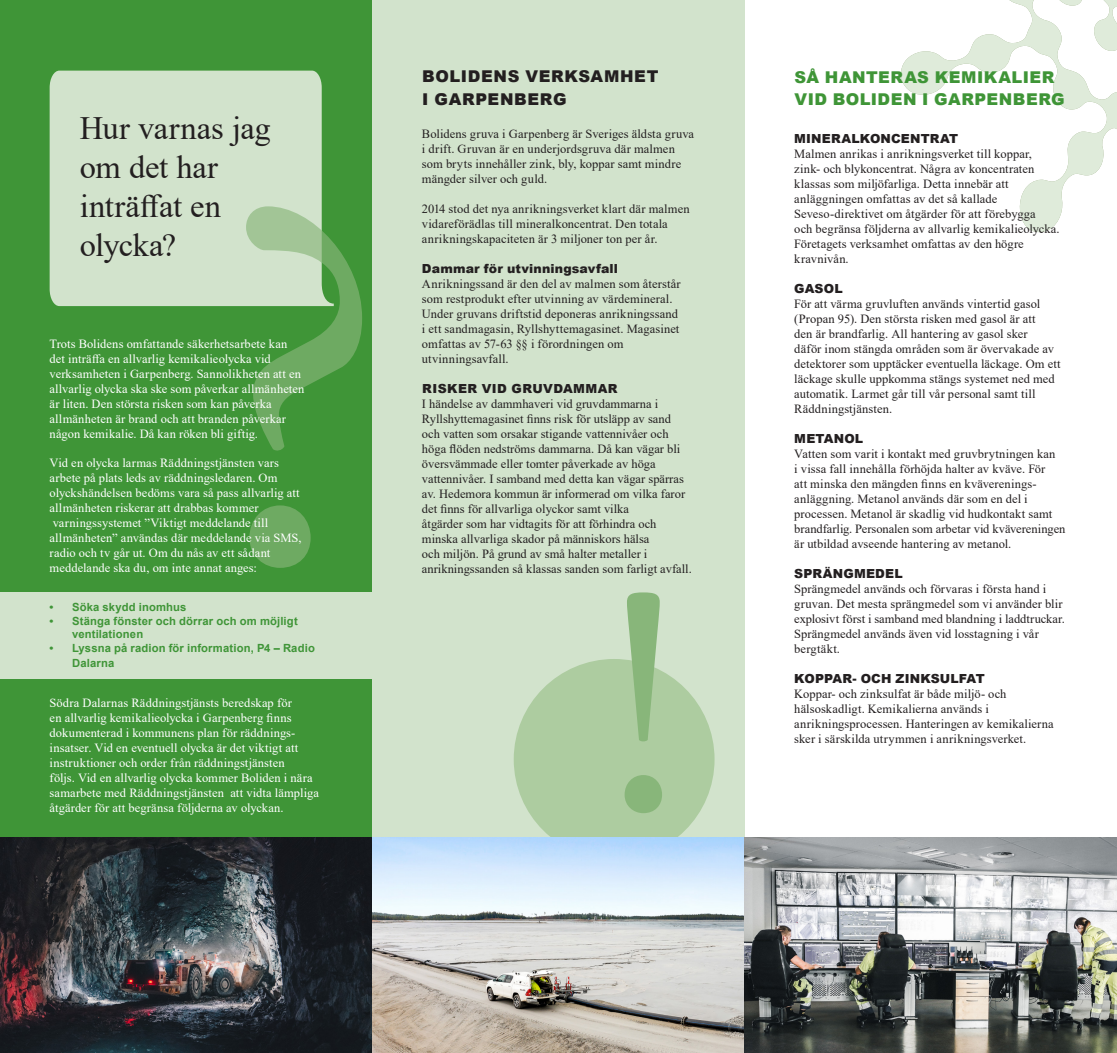
<style>
.page{position:relative;width:1117px;height:1053px;background:#fff}
.page>*{position:absolute;margin:0;border:0;box-sizing:border-box;transform-origin:0 0}
.t1{font:547.5px "Adobe Garamond Pro";color:#88b67a}
.Styckeformat__1{font:32.5px/39px "Times New Roman";letter-spacing:-.005em;color:#231f20;text-align:justify}
.Under_14_pkt{font:900 16.25px/22.5px "Arial";letter-spacing:.03em;color:#3f9537}
.Under_14_pkt-2{font:900 16.25px "Arial";letter-spacing:.04em;color:#231f20}
.Brödtext{font:12.5px/15px "Times New Roman";letter-spacing:.005em;color:#231f20}
.Brödtext-2{font:12.5px/15px "Times New Roman";letter-spacing:.01em;color:#fff}
.Brödtext-3{font:900 12.5px "Arial";letter-spacing:.01em;color:#231f20}
.Brödtext-4{font:900 12.5px "Arial";letter-spacing:.035em;color:#231f20}
.t2{font:700 11.25px/13.5px "Arial";letter-spacing:.01em;color:#3f9537}
</style>
<div class="page">
<svg style="left:901px;top:0;width:215px;height:233px"></svg>
<div style="left:0;top:0;width:372px;height:1052px;background:#3f9537"></div>
<div style="left:50px;top:71px;width:284px;height:235px;background:#d2e3cc"></div>
<img style="left:0;top:837px;width:1116px;height:215px">
<svg style="left:372px;top:0;width:372px;height:1052px;background:#cfddcc"></svg>
<div style="left:513px;top:659px;width:201px;height:200px;background:#adcca0;border-radius:50%"></div>
<svg style="left:624px;top:592px;width:38px;height:221px"></svg>
<div style="left:0;top:592px;width:372px;height:87px;background:#d2e3cc"></div>
<p class="Styckeformat__1" style="left:80px;top:108px;width:192px">Hur varnas jag</p>
<p class="Styckeformat__1" style="left:80px;top:147px;width:143px">om det har inträffat en olycka?</p>
<h1 class="t1" style="left:211px;top:58px;width:177px">?</h1>
<p class="Brödtext-2" style="left:50px;top:336px;width:256px">Trots Bolidens omfattande säkerhetsarbete kan det inträffa en allvarlig kemikalieolycka vid verksamheten i Garpenberg. Sannolikheten att en allvarlig olycka ska ske som påverkar allmänheten är liten. Den största risken som kan påverka allmänheten är brand och att branden påverkar någon kemikalie. Då kan röken bli giftig.</p>
<p class="Brödtext-2" style="left:50px;top:455px;width:253px">Vid en olycka larmas Räddningstjänsten vars arbete på plats leds av räddningsledaren. Om olyckshändelsen bedöms vara så pass allvarlig att allmänheten riskerar att drabbas kommer varningssystemet ”Viktigt meddelande till allmänheten” användas där meddelande via SMS, radio och tv går ut. Om du nås av ett sådant meddelande ska du, om inte annat anges:</p>
<p class="t2" style="left:50px;top:600px;width:138px">• Söka skydd inomhus</p>
<p class="t2" style="left:72px;top:614px;width:227px;text-indent:-22px">• Stänga fönster och dörrar och om möjligt ventilationen</p>
<p class="t2" style="left:72px;top:640px;width:244px;line-height:15px;text-indent:-22px">• Lyssna på radion för information, P4 – Radio<br>Dalarna</p>
<p class="Brödtext-2" style="left:50px;top:694px;width:271px">Södra Dalarnas Räddningstjänsts beredskap för<br>en allvarlig kemikalieolycka i Garpenberg finns dokumenterad i kommunens plan för räddnings&shy;insatser. Vid en eventuell olycka är det viktigt att instruktioner och order från räddningstjänsten<br>följs. Vid en allvarlig olycka kommer Boliden i nära samarbete med Räddningstjänsten att vidta lämpliga åtgärder för att begränsa följderna av olyckan.</p>
<p class="Under_14_pkt-2" style="left:422px;top:65px;width:238px">BOLIDENS VERKSAMHET</p>
<p class="Under_14_pkt-2" style="left:422px;top:87px;width:146px">I GARPENBERG</p>
<p class="Brödtext" style="left:422px;top:126px;width:273px">Bolidens gruva i Garpenberg är Sveriges äldsta gruva i drift. Gruvan är en underjordsgruva där malmen som bryts innehåller zink, bly, koppar samt mindre mängder silver och guld.</p>
<p class="Brödtext" style="left:422px;top:201px;width:269px">2014 stod det nya anrikningsverket klart där malmen vidareförädlas till mineralkoncentrat. Den totala anrikningskapaciteten är 3 miljoner ton per år.</p>
<p class="Brödtext-3" style="left:422px;top:259px;width:197px">Dammar för utvinningsavfall</p>
<p class="Brödtext" style="left:422px;top:276px;width:260px">Anrikningssand är den del av malmen som återstår som restprodukt efter utvinning av värdemineral.<br>Under gruvans driftstid deponeras anrikningssand i ett sandmagasin, Ryllshyttemagasinet. Magasinet omfattas av 57-63 §§ i förordningen om utvinningsavfall.</p>
<p class="Brödtext-4" style="left:422px;top:379px;width:197px">RISKER VID GRUVDAMMAR</p>
<p class="Brödtext" style="left:422px;top:396px;width:265px">I händelse av dammhaveri vid gruvdammarna i Ryllshyttemagasinet finns risk för utsläpp av sand och vatten som orsakar stigande vattennivåer och höga flöden nedströms dammarna. Då kan vägar bli översvämmade eller tomter påverkade av höga vattennivåer. I samband med detta kan vägar spärras av. Hedemora kommun är informerad om vilka faror det finns för allvarliga olyckor samt vilka<br>åtgärder som har vidtagits för att förhindra och minska allvarliga skador på människors hälsa<br>och miljön. På grund av små halter metaller i</p>
<p class="Brödtext" style="left:422px;top:561px;width:271px">anrikningssanden så klassas sanden som farligt avfall.</p>
<p class="Under_14_pkt" style="left:794px;top:65px;width:272px">SÅ HANTERAS KEMIKALIER<br>VID BOLIDEN I GARPENBERG</p>
<p class="Brödtext-3" style="left:794px;top:129px;width:165px">MINERALKONCENTRAT</p>
<p class="Brödtext" style="left:794px;top:145px;width:242px">Malmen anrikas i anrikningsverket till koppar, zink- och blykoncentrat. Några av koncentraten</p>
<p class="Brödtext" style="left:794px;top:175px;width:267px">klassas som miljöfarliga. Detta innebär att anläggningen omfattas av det så kallade Seveso-direktivet om åtgärder för att förebygga<br>och begränsa följderna av allvarlig kemikalieolycka.<br>Företagets verksamhet omfattas av den högre kravnivån.</p>
<p class="Brödtext-3" style="left:794px;top:279px;width:50px">GASOL</p>
<p class="Brödtext" style="left:794px;top:295px;width:268px">För att värma gruvluften används vintertid gasol (Propan 95). Den största risken med gasol är att<br>den är brandfarlig. All hantering av gasol sker<br>däför inom stängda områden som är övervakade av detektorer som upptäcker eventuella läckage. Om ett läckage skulle uppkomma stängs systemet ned med automatik. Larmet går till vår personal samt till Räddningstjänsten.</p>
<p class="Brödtext-3" style="left:794px;top:429px;width:70px">METANOL</p>
<p class="Brödtext" style="left:794px;top:445px;width:273px">Vatten som varit i kontakt med gruvbrytningen kan<br>i vissa fall innehålla förhöjda halter av kväve. För<br>att minska den mängden finns en kväverenings&shy;anläggning. Metanol används där som en del i processen. Metanol är skadlig vid hudkontakt samt brandfarlig. Personalen som arbetar vid kvävereningen är utbildad avseende hantering av metanol.</p>
<p class="Brödtext-3" style="left:794px;top:564px;width:110px">SPRÄNGMEDEL</p>
<p class="Brödtext" style="left:794px;top:580px;width:272px">Sprängmedel används och förvaras i första hand i gruvan. Det mesta sprängmedel som vi använder blir explosivt först i samband med blandning i laddtruckar.<br>Sprängmedel används även vid losstagning i vår bergtäkt.</p>
<p class="Brödtext-3" style="left:794px;top:669px;width:192px">KOPPAR- OCH ZINKSULFAT</p>
<p class="Brödtext" style="left:794px;top:685px;width:261px">Koppar- och zinksulfat är både miljö- och hälsoskadligt. Kemikalierna används i anrikningsprocessen. Hanteringen av kemikalierna sker i särskilda utrymmen i anrikningsverket.</p>
</div>
